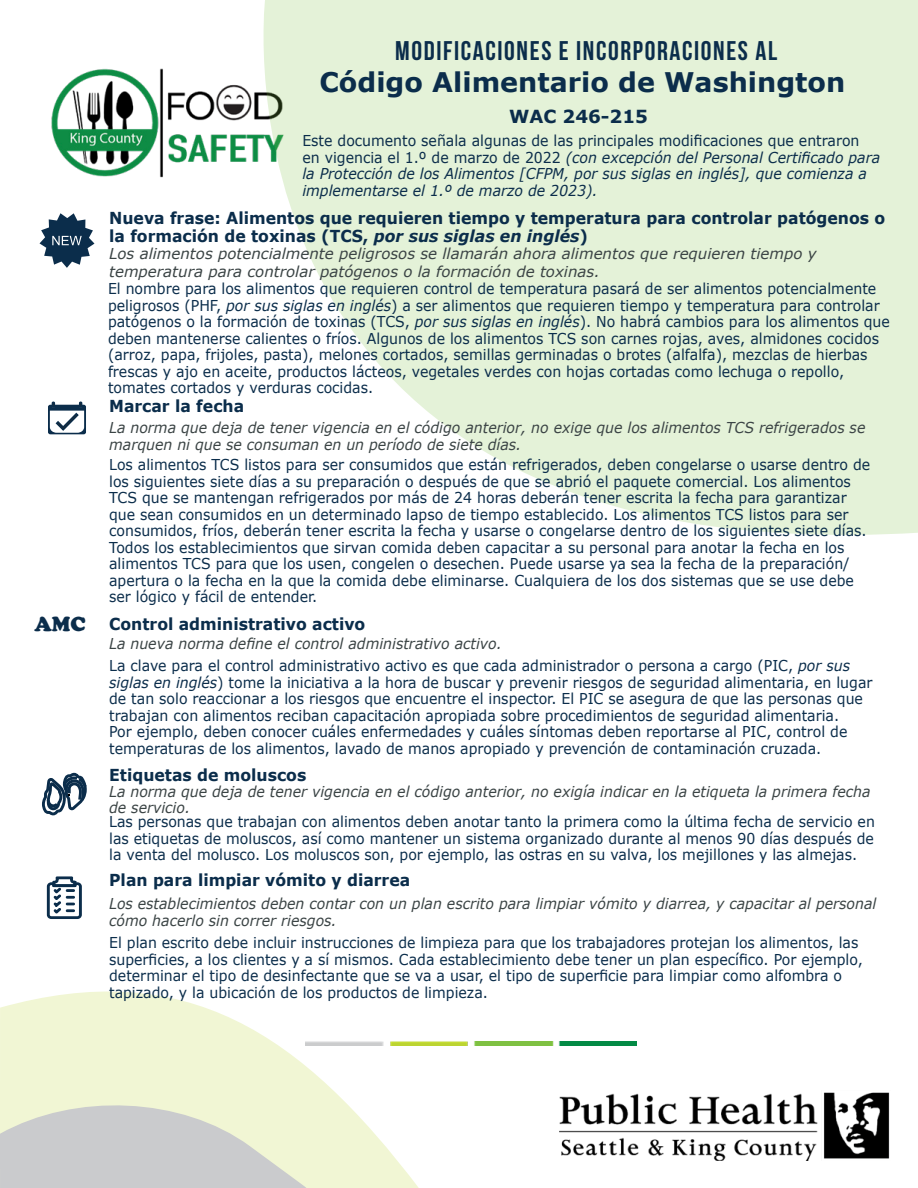
<style>
.page{position:relative;width:918px;height:1188px;background:#fff}
.page>*{position:absolute;margin:0;border:0;box-sizing:border-box;transform-origin:0 0}
.t1{font:700 27px "Bebas Neue";letter-spacing:.06em;color:#0b2d4b}
.t2{font:700 27px "Verdana";color:#0b2d4b}
.t3{font:900 21px "Cooper";color:#0b2d4b}
.t4{font:700 18px "Verdana";color:#0b2d4b}
.t5{font:700 16.5px/18px "Verdana";color:#0b2d4b;scale:.95 1}
.t6{font:15px/16.5px "Verdana";color:#0b2d4b;scale:.94 1}
.t7{font:italic 15px/16.5px "Verdana";color:#3b4445;scale:.94 1}
.t8{font:italic 15px/16.5px "Verdana";color:#0b2d4b;scale:.94 1}
.t9{font:italic 15px/18px "Verdana";color:#3b4445}
.s1{font-style:normal}
.s2{font-style:italic}
</style>
<div class="page">
<svg style="left:0;top:991px;width:419px;height:197px;fill:#f1f6d4"></svg>
<svg style="left:0;top:1092px;width:308px;height:96px;background:#d7dacf"></svg>
<img style="left:51px;top:68px;width:211px;height:110px">
<img style="left:560px;top:1092px;width:330px;height:69px">
<svg style="left:262px;top:0;width:656px;height:535px;fill:#e4f2d8"></svg>
<svg style="left:40px;top:213px;width:54px;height:55px"></svg>
<svg style="left:48px;top:402px;width:38px;height:32px"></svg>
<svg style="left:42px;top:772px;width:45px;height:44px"></svg>
<svg style="left:46px;top:876px;width:36px;height:43px"></svg>
<img style="left:305px;top:1041px;width:332px;height:5px">
<p class="t1" style="left:395px;top:36px;width:383px">MODIFICACIONES E INCORPORACIONES AL</p>
<p class="t2" style="left:319px;top:63px;width:527px">Código Alimentario de Washington</p>
<p class="t8" style="left:302px;top:132px;width:616px"><span class="s1">Este documento señala algunas de las principales modificaciones que entraron en vigencia el 1.º de marzo de 2022</span> (con excepción del Personal Certificado para la Protección de los Alimentos [CFPM, por sus siglas en inglés], que comienza a implementarse el 1.º de marzo de 2023).</p>
<p class="t4" style="left:509px;top:104px;width:140px">WAC 246-215</p>
<p class="t5" style="left:109px;top:209px;width:818px">Nueva frase: Alimentos que requieren tiempo y temperatura para controlar patógenos o la formación de toxinas (TCS, <span class="s2">por sus siglas en inglés</span>)</p>
<p class="t9" style="left:109px;top:244px;width:709px">Los alimentos potencialmente peligrosos se llamarán ahora alimentos que requieren tiempo y temperatura para controlar patógenos o la formación de toxinas.</p>
<p class="t6" style="left:108px;top:280px;width:833px">El nombre para los alimentos que requieren control de temperatura pasará de ser alimentos potencialmente peligrosos (PHF, <span class="s2">por sus siglas en inglés</span>) a ser alimentos que requieren tiempo y temperatura para controlar patógenos o la formación de toxinas (TCS, <span class="s2">por sus siglas en inglés</span>). No habrá cambios para los alimentos que deben mantenerse calientes o fríos. Algunos de los alimentos TCS son carnes rojas, aves, almidones cocidos (arroz, papa, frijoles, pasta), melones cortados, semillas germinadas o brotes (alfalfa), mezclas de hierbas frescas y ajo en aceite, productos lácteos, vegetales verdes con hojas cortadas como lechuga o repollo, tomates cortados y verduras cocidas.</p>
<p class="t5" style="left:109px;top:397px;width:144px">Marcar la fecha</p>
<p class="t7" style="left:109px;top:419px;width:806px">La norma que deja de tener vigencia en el código anterior, no exige que los alimentos TCS refrigerados se marquen ni que se consuman en un período de siete días.</p>
<p class="t6" style="left:109px;top:456px;width:811px">Los alimentos TCS listos para ser consumidos que están refrigerados, deben congelarse o usarse dentro de los siguientes siete días a su preparación o después de que se abrió el paquete comercial. Los alimentos TCS que se mantengan refrigerados por más de 24 horas deberán tener escrita la fecha para garantizar que sean consumidos en un determinado lapso de tiempo establecido. Los alimentos TCS listos para ser consumidos, fríos, deberán tener escrita la fecha y usarse o congelarse dentro de los siguientes siete días.<br>Todos los establecimientos que sirvan comida deben capacitar a su personal para anotar la fecha en los alimentos TCS para que los usen, congelen o desechen. Puede usarse ya sea la fecha de la preparación/ apertura o la fecha en la que la comida debe eliminarse. Cualquiera de los dos sistemas que se use debe ser lógico y fácil de entender.</p>
<p class="t7" style="left:109px;top:635px;width:419px">La nueva norma define el control administrativo activo.</p>
<p class="t6" style="left:109px;top:657px;width:814px">La clave para el control administrativo activo es que cada administrador o persona a cargo (PIC, <span class="s2">por sus siglas en inglés</span>) tome la iniciativa a la hora de buscar y prevenir riesgos de seguridad alimentaria, en lugar de tan solo reaccionar a los riesgos que encuentre el inspector. El PIC se asegura de que las personas que trabajan con alimentos reciban capacitación apropiada sobre procedimientos de seguridad alimentaria.<br>Por ejemplo, deben conocer cuáles enfermedades y cuáles síntomas deben reportarse al PIC, control de temperaturas de los alimentos, lavado de manos apropiado y prevención de contaminación cruzada.</p>
<p class="t3" style="left:35px;top:612px;width:53px">AMC</p>
<p class="t5" style="left:109px;top:614px;width:271px">Control administrativo activo</p>
<p class="t5" style="left:109px;top:766px;width:209px">Etiquetas de moluscos</p>
<p class="t7" style="left:109px;top:783px;width:812px">La norma que deja de tener vigencia en el código anterior, no exigía indicar en la etiqueta la primera fecha de servicio.</p>
<p class="t6" style="left:109px;top:813px;width:816px;text-align:justify">Las personas que trabajan con alimentos deben anotar tanto la primera como la última fecha de servicio en las etiquetas de moluscos, así como mantener un sistema organizado durante al menos 90 días después de la venta del molusco. Los moluscos son, por ejemplo, las ostras en su valva, los mejillones y las almejas.</p>
<p class="t5" style="left:109px;top:871px;width:318px">Plan para limpiar vómito y diarrea</p>
<p class="t7" style="left:109px;top:895px;width:818px">Los establecimientos deben contar con un plan escrito para limpiar vómito y diarrea, y capacitar al personal cómo hacerlo sin correr riesgos.</p>
<p class="t6" style="left:109px;top:935px;width:803px">El plan escrito debe incluir instrucciones de limpieza para que los trabajadores protejan los alimentos, las superficies, a los clientes y a sí mismos. Cada establecimiento debe tener un plan específico. Por ejemplo, determinar el tipo de desinfectante que se va a usar, el tipo de superficie para limpiar como alfombra o tapizado, y la ubicación de los productos de limpieza.</p>
</div>
